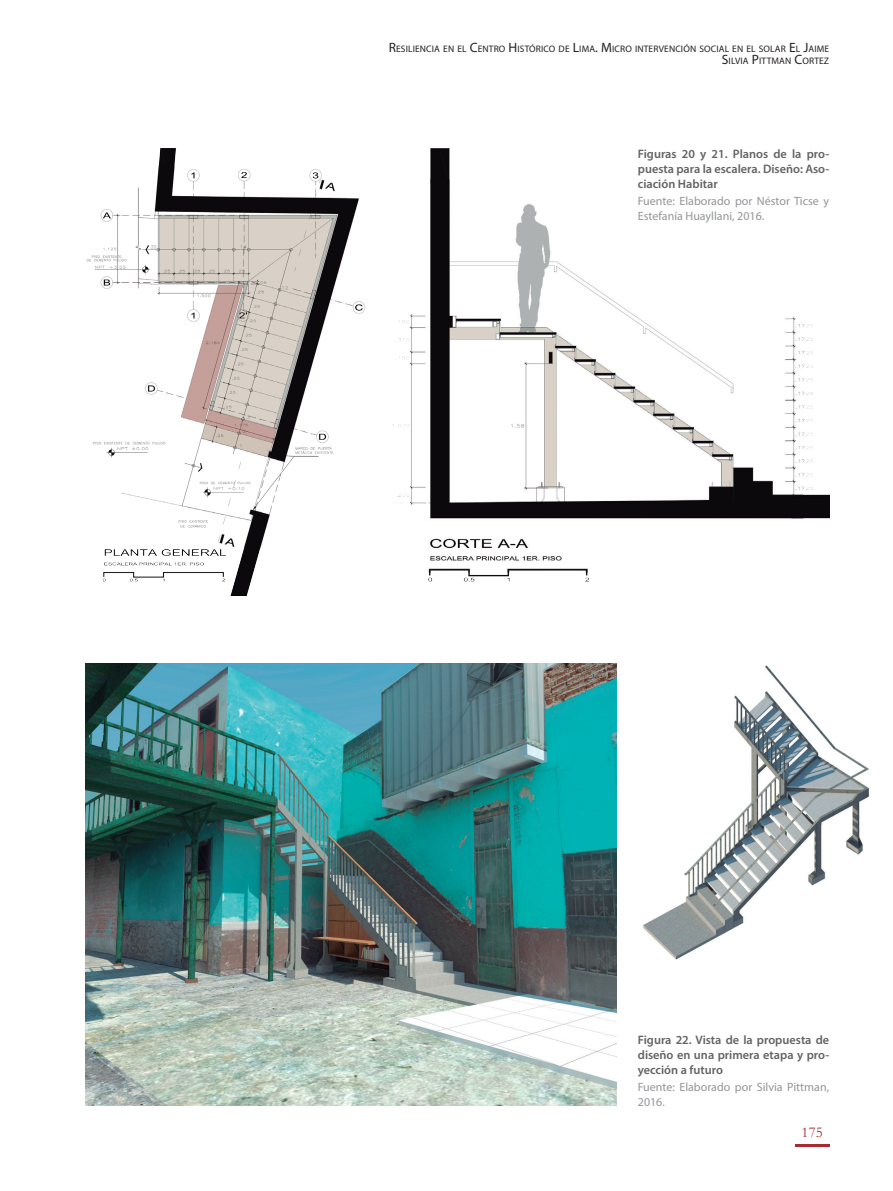
<style>
.page{position:relative;width:893px;height:1191px;background:#fff}
.page>*{position:absolute;margin:0;border:0;box-sizing:border-box;transform-origin:0 0}
.t1{font:15px "Garamond";color:#a72b30}
.Nombre_Figura{font:600 12.3px/15px "Myriad Pro";color:#636366;text-align:justify}
.fuente_Figura{font:12px/15px "Myriad Pro";color:#939598}
.t2{font:9.45px/12px "Myriad Pro";letter-spacing:.015em;color:#231f20;text-align:right}
.s1{font-size:13.5px}
</style>
<div class="page">
<hr style="left:795px;top:1144px;width:34px;height:2px;background:#a72b30">
<img style="left:86px;top:149px;width:280px;height:446px">
<img style="left:392px;top:149px;width:437px;height:433px">
<img style="left:643px;top:665px;width:227px;height:295px">
<img style="left:85px;top:664px;width:532px;height:442px">
<p class="t2" style="left:389px;top:42px;width:442px"><span class="s1">R</span>ESILIENCIA EN EL <span class="s1">C</span>ENTRO <span class="s1">H</span>ISTÓRICO DE <span class="s1">L</span>IMA<span class="s1">. M</span> ICRO INTERVENCIÓN SOCIAL EN EL SOLAR <span class="s1">E</span>L <span class="s1">J</span>AIME<br><span class="s1">S</span>ILVIA <span class="s1">P</span>ITTMAN <span class="s1">C</span>ORTEZ</p>
<p class="Nombre_Figura" style="left:638px;top:146px;width:193px">Figuras 20 y 21. Planos de la pro&shy;puesta para la escalera. Diseño: Aso&shy;ciación Habitar</p>
<p class="fuente_Figura" style="left:638px;top:193px;width:193px">Fuente: Elaborado por Néstor Ticse y<br>Estefanía Huayllani, 2016.</p>
<p class="Nombre_Figura" style="left:638px;top:1031px;width:193px">Figura 22. Vista de la propuesta de diseño en una primera etapa y pro&shy;yección a futuro</p>
<p class="fuente_Figura" style="left:638px;top:1079px;width:193px">Fuente: Elaborado por Silvia Pittman,<br>2016.</p>
<p class="t1" style="left:802px;top:1122px;width:23px">175</p>
</div>
